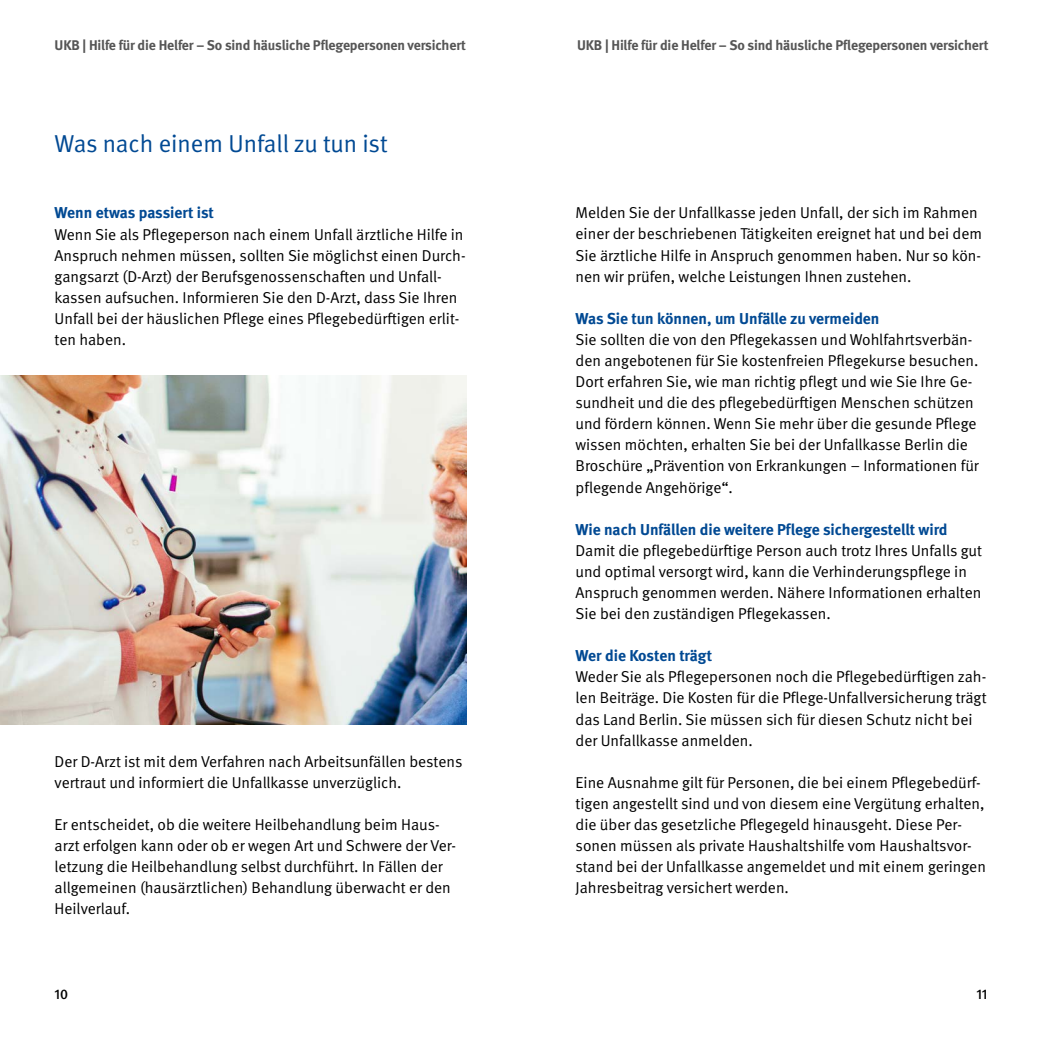
<style>
.page{position:relative;width:1042px;height:1042px;background:#fff}
.page>*{position:absolute;margin:0;border:0;box-sizing:border-box;transform-origin:0 0}
.t1{font:24.5px "DGUV Meta";letter-spacing:-.005em;color:#004993}
.t2{font:15.75px/21.2px "DGUV Meta";color:#000}
.t3{font:700 15.75px "DGUV Meta";color:#004993}
.t4{font:700 14px "DGUV Meta";letter-spacing:-.01em;color:#565656}
.t5{font:500 14px "DGUV Meta";color:#000}
</style>
<div class="page">
<img style="left:0;top:375px;width:466px;height:349px">
<p class="t4" style="left:55px;top:36px;width:413px">UKB | Hilfe für die Helfer – So sind häusliche Pflegepersonen versichert</p>
<p class="t4" style="left:577px;top:36px;width:413px">UKB | Hilfe für die Helfer – So sind häusliche Pflegepersonen versichert</p>
<h1 class="t1" style="left:55px;top:130px;width:334px">Was nach einem Unfall zu tun ist</h1>
<p class="t3" style="left:55px;top:204px;width:161px">Wenn etwas passiert ist</p>
<p class="t2" style="left:55px;top:224px;width:412px">Wenn Sie als Pflegeperson nach einem Unfall ärztliche Hilfe in Anspruch nehmen müssen, sollten Sie möglichst einen Durch&shy;gangsarzt (D-Arzt) der Berufsgenossenschaften und Unfall&shy;kassen aufsuchen. Informieren Sie den D-Arzt, dass Sie Ihren Unfall bei der häuslichen Pflege eines Pflegebedürftigen erlit&shy;ten haben.</p>
<p class="t2" style="left:55px;top:751px;width:409px">Der D-Arzt ist mit dem Verfahren nach Arbeitsunfällen bestens vertraut und informiert die Unfallkasse unverzüglich.</p>
<p class="t2" style="left:55px;top:814px;width:403px">Er entscheidet, ob die weitere Heilbehandlung beim Haus&shy;arzt erfolgen kann oder ob er wegen Art und Schwere der Ver&shy;letzung die Heilbehandlung selbst durchführt. In Fällen der allgemeinen (hausärztlichen) Behandlung überwacht er den Heilverlauf.</p>
<p class="t2" style="left:575px;top:203px;width:408px">Melden Sie der Unfallkasse jeden Unfall, der sich im Rahmen einer der beschriebenen Tätigkeiten ereignet hat und bei dem Sie ärztliche Hilfe in Anspruch genommen haben. Nur so kön&shy;nen wir prüfen, welche Leistungen Ihnen zustehen.</p>
<p class="t3" style="left:575px;top:309px;width:305px">Was Sie tun können, um Unfälle zu vermeiden</p>
<p class="t2" style="left:575px;top:329px;width:405px">Sie sollten die von den Pflegekassen und Wohlfahrtsverbän&shy;den angebotenen für Sie kostenfreien Pflegekurse besuchen.<br>Dort erfahren Sie, wie man richtig pflegt und wie Sie Ihre Ge&shy;sundheit und die des pflegebedürftigen Menschen schützen und fördern können. Wenn Sie mehr über die gesunde Pflege wissen möchten, erhalten Sie bei der Unfallkasse Berlin die Broschüre „Prävention von Erkrankungen – Informationen für pflegende Angehörige“.</p>
<p class="t3" style="left:575px;top:520px;width:373px">Wie nach Unfällen die weitere Pflege sichergestellt wird</p>
<p class="t2" style="left:575px;top:540px;width:408px">Damit die pflegebedürftige Person auch trotz Ihres Unfalls gut und optimal versorgt wird, kann die Verhinderungspflege in Anspruch genommen werden. Nähere Informationen erhalten Sie bei den zuständigen Pflegekassen.</p>
<p class="t3" style="left:575px;top:646px;width:138px">Wer die Kosten trägt</p>
<p class="t2" style="left:575px;top:667px;width:412px">Weder Sie als Pflegepersonen noch die Pflegebedürftigen zah&shy;len Beiträge. Die Kosten für die Pflege-Unfallversicherung trägt das Land Berlin. Sie müssen sich für diesen Schutz nicht bei der Unfallkasse anmelden.</p>
<p class="t2" style="left:575px;top:772px;width:412px">Eine Ausnahme gilt für Personen, die bei einem Pflegebedürf&shy;tigen angestellt sind und von diesem eine Vergütung erhalten, die über das gesetzliche Pflegegeld hinausgeht. Diese Per&shy;sonen müssen als private Haushaltshilfe vom Haushaltsvor&shy;stand bei der Unfallkasse angemeldet und mit einem geringen Jahresbeitrag versichert werden.</p>
<p class="t5" style="left:55px;top:985px;width:15px">10</p>
<p class="t5" style="left:976px;top:985px;width:12px">11</p>
</div>
